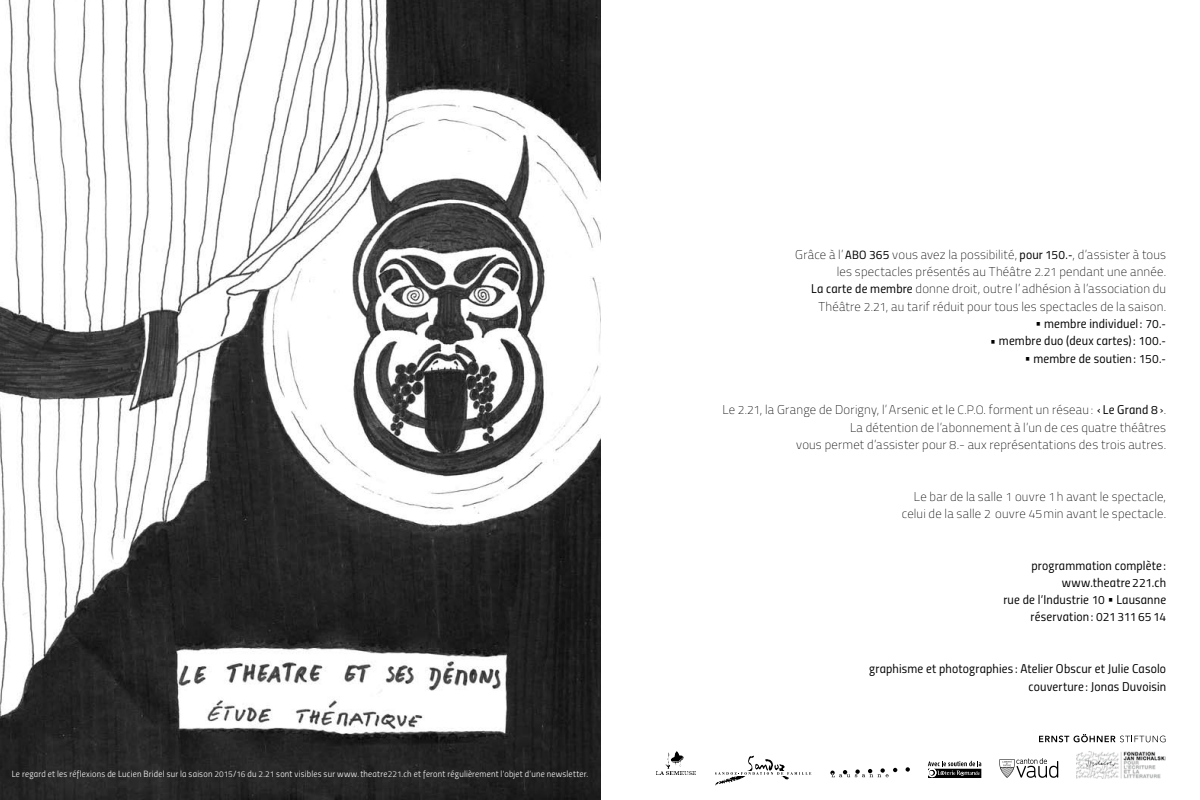
<style>
.page{position:relative;width:1200px;height:800px;background:#fff}
.page>*{position:absolute;margin:0;border:0;box-sizing:border-box;transform-origin:0 0}
.t1{font:100 12.75px/17.2px "Titillium";letter-spacing:.015em;color:#000;text-align:right}
.t2{font:12.75px/17.2px "Titillium Regular Upright";letter-spacing:.01em;color:#000;text-align:right}
.t3{font:9px "Titillium Light Upright";letter-spacing:.025em;color:#fff}
.s1{font-size:8.25px}
.s2{font-family:"Titillium Regular Upright";font-weight:400;font-size:12px}
.s3{font-family:"Titillium Regular Upright";font-weight:400}
.s4{font-size:12px}
</style>
<div class="page">
<svg style="left:999px;top:758px;width:58px;height:19px"></svg>
<svg style="left:905px;top:767px;width:4px;height:4px"></svg>
<svg style="left:830px;top:767px;width:67px;height:10px"></svg>
<img style="left:667px;top:751px;width:15px;height:12px">
<svg style="left:928px;top:760px;width:53px;height:17px"></svg>
<svg style="left:715px;top:755px;width:96px;height:30px"></svg>
<img style="left:1076px;top:751px;width:89px;height:27px">
<svg style="left:1039px;top:734px;width:126px;height:8px"></svg>
<img style="left:0;top:0;width:600px;height:799px">
<p class="t3" style="left:12px;top:767px;width:577px">Le regard et les réflexions de Lucien Bridel sur la saison <span class="s1">2015</span>/<span class="s1">16</span> du <span class="s1">2.21</span> sont visibles sur www.theatre<span class="s1">221</span>.ch et feront régulièrement l’objet d’une newsletter.</p>
<p class="t1" style="left:795px;top:245px;width:372px">Grâce à l’<span class="s2">ABO 365</span> vous avez la possibilité, <span class="s3">pour</span> <span class="s2">150.-</span>, d’assister à tous les spectacles présentés au Théâtre <span class="s4">2.21</span> pendant une année.<br><span class="s3">La carte de membre</span> donne droit, outre l’ adhésion à l’association du Théâtre <span class="s4">2.21</span>, au tarif réduit pour tous les spectacles de la saison.</p>
<p class="t2" style="left:1035px;top:314px;width:132px">• membre individuel : <span class="s4">70.-</span></p>
<p class="t2" style="left:990px;top:331px;width:177px">• membre duo (deux cartes) : <span class="s4">100.-</span></p>
<p class="t2" style="left:1024px;top:348px;width:143px">• membre de soutien: <span class="s4">150.-</span></p>
<p class="t1" style="left:722px;top:400px;width:445px">Le <span class="s4">2.21</span>, la Grange de Dorigny, l’Arsenic et le <span class="s4">C.P.O</span>. forment un réseau: <span class="s3">«Le Grand</span> <span class="s2">8</span><span class="s3">»</span>.<br>La détention de l’abonnement à l’un de ces quatre théâtres<br>vous permet d’assister pour <span class="s4">8</span>.- aux représentations des trois autres.</p>
<p class="t1" style="left:901px;top:487px;width:266px">Le bar de la salle <span class="s4">1</span> ouvre <span class="s4">1</span>h avant le spectacle, celui de la salle <span class="s4">2</span> ouvre <span class="s4">45</span>min avant le spectacle.</p>
<p class="t2" style="left:1003px;top:555px;width:164px">programmation complète : www.theatre<span class="s4">221</span>.ch<br>rue de l’Industrie <span class="s4">10</span> • Lausanne réservation: <span class="s4">0213116514</span></p>
<p class="t2" style="left:869px;top:659px;width:298px">graphisme et photographies : Atelier Obscur et Julie Casolo couverture : Jonas Duvoisin</p>
</div>
